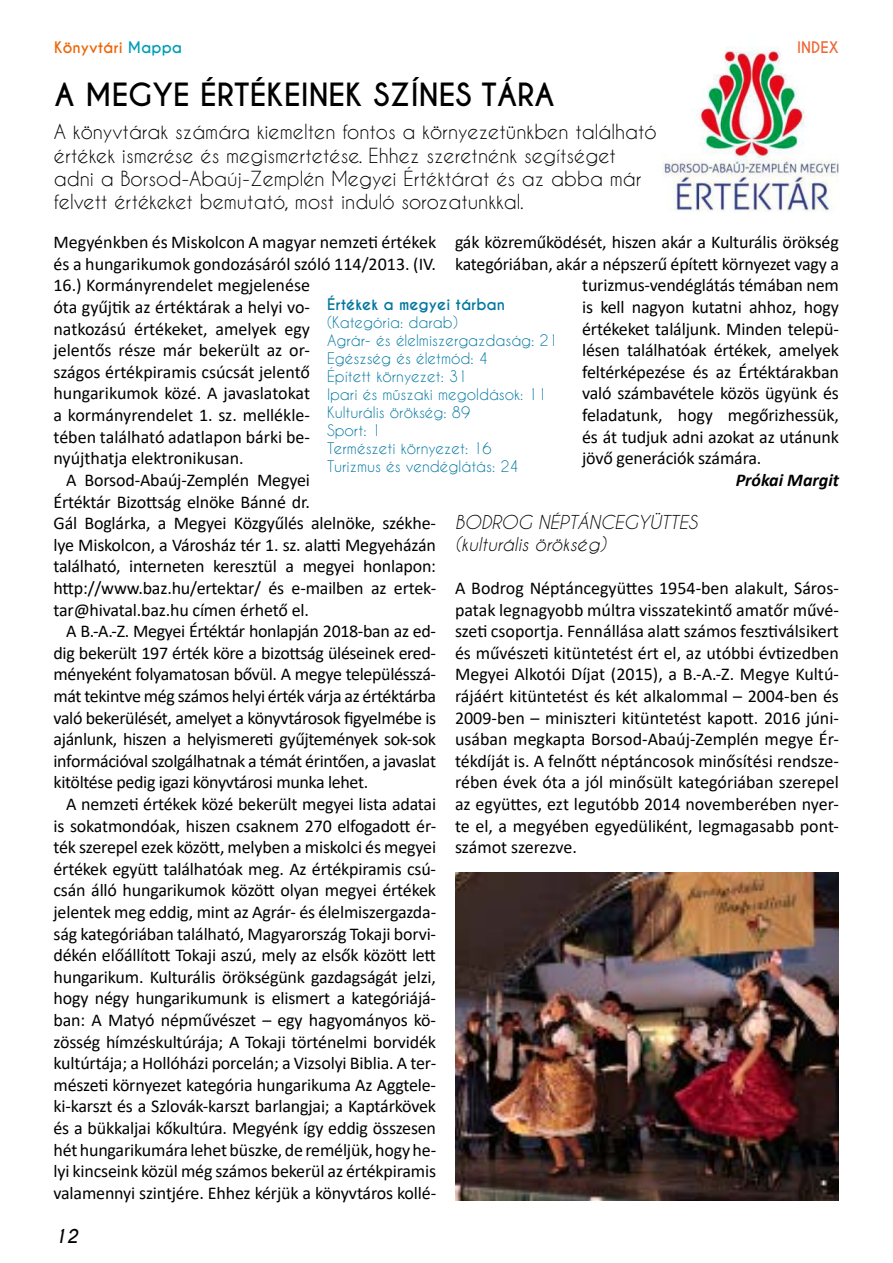
<style>
.page{position:relative;width:893px;height:1263px;background:#fff}
.page>*{position:absolute;margin:0;border:0;box-sizing:border-box;transform-origin:0 0}
.t1{font:700 30px "Caviar Dreams";color:#000}
.t2{font:19.5px/23.4px "Caviar Dreams";color:#000}
.t3{font:18px/21.6px "Calibri";letter-spacing:-.01em;color:#000;text-align:justify}
.t4{font:italic 18px/21.6px "Caviar Dreams";color:#000}
.t5{font:italic 700 18px "Calibri";color:#000}
.t6{font:italic 700 18px "Caviar Dreams";color:#000}
.t7{font:15px/18px "Caviar Dreams";color:#0077a0}
.t8{font:700 15px "Caviar Dreams";color:#0077a0}
.t9{font:700 15px "Caviar Dreams";color:#ec6608}
.t10{font:700 15px "Caviar Dreams";color:#ec6835}
.s1{color:#009cb7}
</style>
<div class="page">
<img style="left:662px;top:51px;width:177px;height:161px">
<img style="left:455px;top:873px;width:384px;height:327px">
<p class="t10" style="left:797px;top:38px;width:9px">INDEX</p>
<p class="t9" style="left:54px;top:38px;width:130px">KÖNYVTÁRI <span class="s1">MAPPA</span></p>
<h1 class="t1" style="left:55px;top:77px;width:229px">A MEGYE ÉRTÉKEINEK</h1>
<h1 class="t1" style="left:373px;top:77px;width:183px">SZÍNES TÁRA</h1>
<p class="t2" style="left:54px;top:120px;width:604px">A könyvtárak számára kiemelten fontos a környezetünkben található értékek ismerése és megismertetése. Ehhez szeretnénk segítséget adni a Borsod-Abaúj-Zemplén Megyei Értéktárat és az abba már felvett értékeket bemutató, most induló sorozatunkkal.</p>
<p class="t3" style="left:54px;top:231px;width:384px">Megyénkben és Miskolcon A magyar nemzeti értékek</p>
<p class="t3" style="left:54px;top:253px;width:384px">és a hungarikumok gondozásáról szóló 114/2013. (IV.</p>
<p class="t3" style="left:54px;top:274px;width:258px">16.) Kormányrendelet megjelenése</p>
<p class="t3" style="left:54px;top:296px;width:258px">óta gyűjtik az értéktárak a helyi vo-</p>
<p class="t3" style="left:54px;top:317px;width:258px">natkozású értékeket, amelyek egy</p>
<p class="t3" style="left:54px;top:339px;width:258px">jelentős része már bekerült az or-</p>
<p class="t3" style="left:54px;top:361px;width:258px">szágos értékpiramis csúcsát jelentő</p>
<p class="t3" style="left:54px;top:382px;width:258px">hungarikumok közé. A javaslatokat</p>
<p class="t3" style="left:54px;top:404px;width:258px">a kormányrendelet 1. sz. mellékle-</p>
<p class="t3" style="left:54px;top:425px;width:258px">tében található adatlapon bárki be-</p>
<p class="t3" style="left:54px;top:447px;width:192px">nyújthatja elektronikusan.</p>
<p class="t3" style="left:66px;top:469px;width:245px">A Borsod-Abaúj-Zemplén Megyei</p>
<p class="t3" style="left:54px;top:490px;width:258px">Értéktár Bizottság elnöke Bánné dr.</p>
<p class="t3" style="left:54px;top:512px;width:384px">Gál Boglárka, a Megyei Közgyűlés alelnöke, székhe-</p>
<p class="t3" style="left:54px;top:533px;width:384px">lye Miskolcon, a Városház tér 1. sz. alatti Megyeházán</p>
<p class="t3" style="left:54px;top:555px;width:384px">található, interneten keresztül a megyei honlapon:</p>
<p class="t3" style="left:54px;top:577px;width:384px">http://www.baz.hu/ertektar/ és e-mailben az ertek-</p>
<p class="t3" style="left:54px;top:598px;width:257px">tar@hivatal.baz.hu címen érhető el.</p>
<p class="t3" style="left:66px;top:620px;width:371px">A B.-A.-Z. Megyei Értéktár honlapján 2018-ban az ed-</p>
<p class="t3" style="left:54px;top:641px;width:384px">dig bekerült 197 érték köre a bizottság üléseinek ered-</p>
<p class="t3" style="left:54px;top:663px;width:384px">ményeként folyamatosan bővül. A megye településszá-</p>
<p class="t3" style="left:54px;top:685px;width:384px">mát tekintve még számos helyi érték várja az értéktárba</p>
<p class="t3" style="left:54px;top:706px;width:384px">való bekerülését, amelyet a könyvtárosok figyelmébe is</p>
<p class="t3" style="left:54px;top:728px;width:384px">ajánlunk, hiszen a helyismereti gyűjtemények sok-sok</p>
<p class="t3" style="left:54px;top:749px;width:384px">információval szolgálhatnak a témát érintően, a javaslat</p>
<p class="t3" style="left:54px;top:771px;width:316px">kitöltése pedig igazi könyvtárosi munka lehet.</p>
<p class="t3" style="left:66px;top:793px;width:371px">A nemzeti értékek közé bekerült megyei lista adatai</p>
<p class="t3" style="left:54px;top:814px;width:384px">is sokatmondóak, hiszen csaknem 270 elfogadott ér-</p>
<p class="t3" style="left:54px;top:836px;width:384px">ték szerepel ezek között, melyben a miskolci és megyei</p>
<p class="t3" style="left:54px;top:857px;width:384px">értékek együtt találhatóak meg. Az értékpiramis csú-</p>
<p class="t3" style="left:54px;top:879px;width:384px">csán álló hungarikumok között olyan megyei értékek</p>
<p class="t3" style="left:54px;top:901px;width:384px">jelentek meg eddig, mint az Agrár- és élelmiszergazda-</p>
<p class="t3" style="left:54px;top:922px;width:384px">ság kategóriában található, Magyarország Tokaji borvi-</p>
<p class="t3" style="left:54px;top:944px;width:384px">dékén előállított Tokaji aszú, mely az elsők között lett</p>
<p class="t3" style="left:54px;top:965px;width:384px">hungarikum. Kulturális örökségünk gazdagságát jelzi,</p>
<p class="t3" style="left:54px;top:987px;width:384px">hogy négy hungarikumunk is elismert a kategóriájá-</p>
<p class="t3" style="left:54px;top:1009px;width:384px">ban: A Matyó népművészet – egy hagyományos kö-</p>
<p class="t3" style="left:54px;top:1030px;width:384px">zösség hímzéskultúrája; A Tokaji történelmi borvidék</p>
<p class="t3" style="left:54px;top:1052px;width:384px">kultúrtája; a Hollóházi porcelán; a Vizsolyi Biblia. A ter-</p>
<p class="t3" style="left:54px;top:1073px;width:384px">mészeti környezet kategória hungarikuma Az Aggtele-</p>
<p class="t3" style="left:54px;top:1095px;width:384px">ki-karszt és a Szlovák-karszt barlangjai; a Kaptárkövek</p>
<p class="t3" style="left:54px;top:1117px;width:384px">és a bükkaljai kőkultúra. Megyénk így eddig összesen</p>
<p class="t3" style="left:54px;top:1138px;width:384px">hét hungarikumára lehet büszke, de reméljük, hogy he-</p>
<p class="t3" style="left:54px;top:1160px;width:384px">lyi kincseink közül még számos bekerül az értékpiramis</p>
<p class="t3" style="left:54px;top:1181px;width:384px">valamennyi szintjére. Ehhez kérjük a könyvtáros kollé-</p>
<p class="t3" style="left:455px;top:231px;width:385px">gák közreműködését, hiszen akár a Kulturális örökség</p>
<p class="t3" style="left:455px;top:253px;width:385px">kategóriában, akár a népszerű épített környezet vagy a</p>
<p class="t3" style="left:582px;top:274px;width:258px">turizmus-vendéglátás témában nem</p>
<p class="t3" style="left:582px;top:296px;width:258px">is kell nagyon kutatni ahhoz, hogy</p>
<p class="t3" style="left:582px;top:317px;width:258px">értékeket találjunk. Minden telepü-</p>
<p class="t3" style="left:582px;top:339px;width:258px">lésen találhatóak értékek, amelyek</p>
<p class="t3" style="left:582px;top:361px;width:258px">feltérképezése és az Értéktárakban</p>
<p class="t3" style="left:582px;top:382px;width:258px">való számbavétele közös ügyünk és</p>
<p class="t3" style="left:582px;top:404px;width:258px">feladatunk, hogy megőrizhessük,</p>
<p class="t3" style="left:582px;top:425px;width:258px">és át tudjuk adni azokat az utánunk</p>
<p class="t3" style="left:582px;top:447px;width:181px">jövő generációk számára.</p>
<p class="t5" style="left:736px;top:467px;width:105px">Prókai Margit</p>
<p class="t4" style="left:455px;top:511px;width:244px">BODROG NÉPTÁNCEGYÜTTES (KULTURÁLIS ÖRÖKSÉG)</p>
<p class="t3" style="left:455px;top:577px;width:385px">A Bodrog Néptáncegyüttes 1954-ben alakult, Sáros&shy;patak legnagyobb múltra visszatekintő amatőr művé&shy;szeti csoportja. Fennállása alatt számos fesztiválsikert és művészeti kitüntetést ért el, az utóbbi évtizedben Megyei Alkotói Díjat (2015), a B.-A.-Z. Megye Kultú&shy;rájáért kitüntetést és két alkalommal – 2004-ben és 2009-ben – miniszteri kitüntetést kapott. 2016 júni&shy;usában megkapta Borsod-Abaúj-Zemplén megye Ér&shy;tékdíját is. A felnőtt néptáncosok minősítési rendsze&shy;rében évek óta a jól minősült kategóriában szerepel az együttes, ezt legutóbb 2014 novemberében nyer&shy;te el, a megyében egyedüliként, legmagasabb pont&shy;számot szerezve.</p>
<p class="t8" style="left:327px;top:295px;width:180px">ÉRTÉKEK A MEGYEI TÁRBAN</p>
<p class="t7" style="left:327px;top:313px;width:232px">(Kategória: darab)<br>Agrár- és élelmiszergazdaság: 21<br>Egészség és életmód: 4<br>Épített környezet: 31<br>Ipari és műszaki megoldások: 11<br>Kulturális örökség: 89<br>Sport: 1<br>Természeti környezet: 16<br>Turizmus és vendéglátás: 24</p>
<p class="t6" style="left:54px;top:1226px;width:26px">12</p>
</div>
